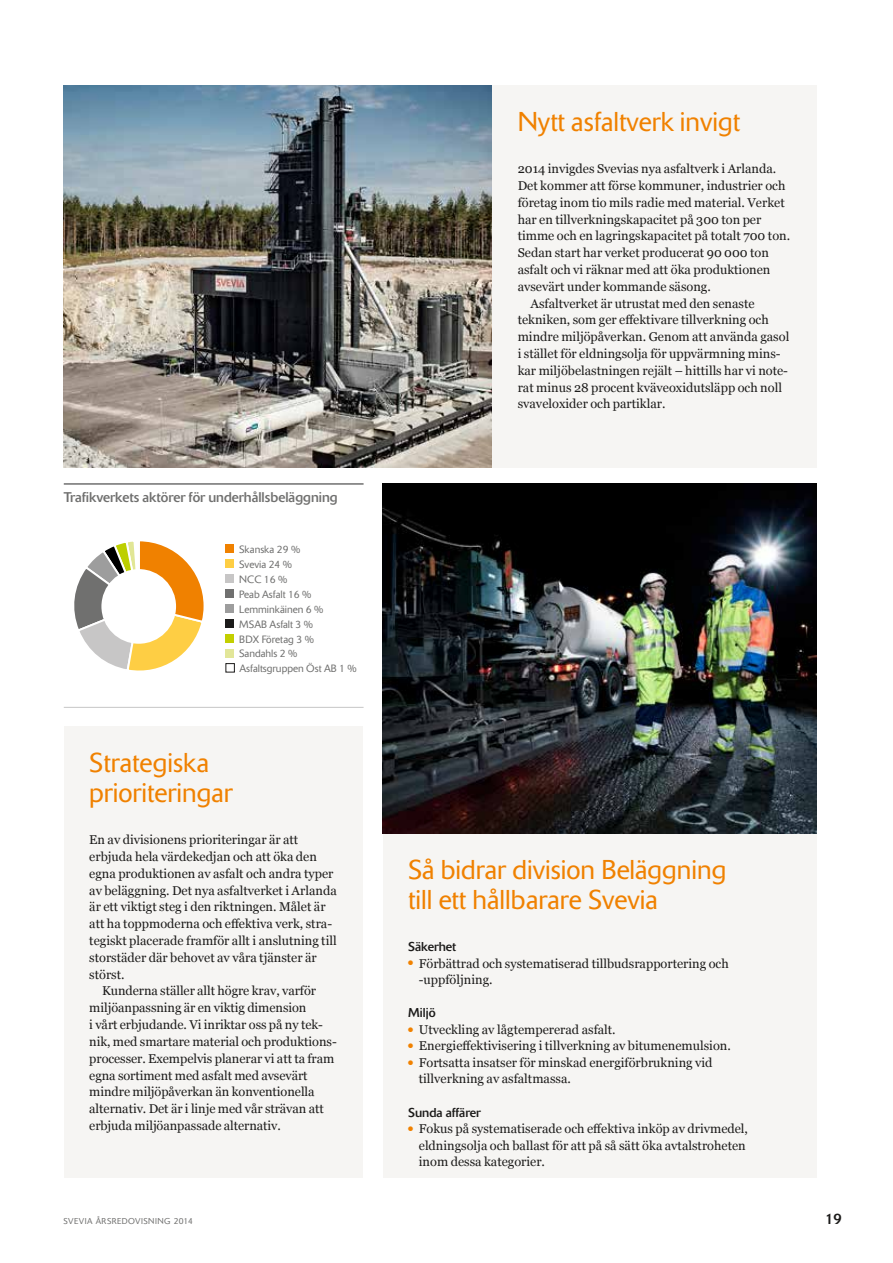
<style>
.page{position:relative;width:893px;height:1263px;background:#fff}
.page>*{position:absolute;margin:0;border:0;box-sizing:border-box;transform-origin:0 0}
.t1{font:300 27px/30px "Delta";color:#f08100}
.t2{font:15px "Delta";color:#1c1b1a}
.t3{font:13.95px "Delta";color:#70706f}
.t4{font:12.75px/16.5px "Georgia";color:#1c1b1a}
.t5{font:12.75px "Delta";color:#1c1b1a}
.t6{font:300 10.5px/14.9px "Delta";color:#70706f}
.t7{font:300 8.4px "Delta";letter-spacing:.055em;color:#70706f}
.s1{font-family:"Delta";font-weight:700;font-size:15px;color:#f08100}
.s2{font-size:8.7px}
</style>
<div class="page">
<img style="left:64px;top:85px;width:428px;height:383px">
<div style="left:492px;top:85px;width:324px;height:383px;background:#f6f5f3"></div>
<div style="left:64px;top:726px;width:298px;height:452px;background:#f6f5f3"></div>
<hr style="left:64px;top:483px;width:300px;height:2px;background:#70706f">
<hr style="left:64px;top:707px;width:300px;height:1px;background:#c7c6c6">
<div style="left:226px;top:545px;width:8px;height:8px;background:#f08100"></div>
<div style="left:226px;top:560px;width:8px;height:8px;background:#fece44"></div>
<div style="left:226px;top:574px;width:8px;height:9px;background:#c7c6c6"></div>
<div style="left:226px;top:589px;width:8px;height:9px;background:#70706f"></div>
<div style="left:226px;top:604px;width:8px;height:9px;background:#9d9d9d"></div>
<div style="left:226px;top:619px;width:8px;height:9px;background:#1c1b1a"></div>
<div style="left:226px;top:634px;width:8px;height:8px;background:#c3cf00"></div>
<div style="left:226px;top:649px;width:8px;height:8px;background:#e2e699"></div>
<div style="left:226px;top:663px;width:9px;height:9px;border:1px solid #1c1b1a"></div>
<svg style="left:74px;top:541px;width:130px;height:130px"></svg>
<div style="left:101px;top:569px;width:75px;height:75px;background:#fff;border-radius:50%"></div>
<div style="left:383px;top:833px;width:433px;height:345px;background:#f6f5f3"></div>
<img style="left:383px;top:483px;width:433px;height:350px">
<p class="t3" style="left:64px;top:489px;width:275px">Trafikverkets aktörer för underhållsbeläggning</p>
<p class="t6" style="left:239px;top:542px;width:119px">Skanska 29 %<br>Svevia 24 %<br>NCC 16 %<br>Peab Asfalt 16 %<br>Lemminkäinen 6 %<br>MSAB Asfalt 3 %<br>BDX Företag 3 %<br>Sandahls 2 %<br>Asfaltsgruppen Öst AB 1 %</p>
<h1 class="t1" style="left:89px;top:748px;width:145px">Strategiska prioriteringar</h1>
<p class="t4" style="left:89px;top:832px;width:211px">En av divisionens prioriteringar är att</p>
<p class="t4" style="left:89px;top:849px;width:229px">erbjuda hela värdekedjan och att öka den</p>
<p class="t4" style="left:89px;top:865px;width:246px">egna produktionen av asfalt och andra typer</p>
<p class="t4" style="left:89px;top:882px;width:249px">av beläggning. Det nya asfaltverket i Arlanda</p>
<p class="t4" style="left:89px;top:899px;width:238px">är ett viktigt steg i den riktningen. Målet är</p>
<p class="t4" style="left:89px;top:916px;width:244px">att ha toppmoderna och effektiva verk, stra-</p>
<p class="t4" style="left:89px;top:933px;width:249px">tegiskt placerade framför allt i anslutning till</p>
<p class="t4" style="left:89px;top:949px;width:229px">storstäder där behovet av våra tjänster är</p>
<p class="t4" style="left:89px;top:966px;width:37px">störst.</p>
<p class="t4" style="left:102px;top:983px;width:215px">Kunderna ställer allt högre krav, varför</p>
<p class="t4" style="left:89px;top:1000px;width:219px">miljöanpassning är en viktig dimension</p>
<p class="t4" style="left:89px;top:1017px;width:235px">i vårt erbjudande. Vi inriktar oss på ny tek-</p>
<p class="t4" style="left:89px;top:1033px;width:249px">nik, med smartare material och produktions-</p>
<p class="t4" style="left:89px;top:1050px;width:247px">processer. Exempelvis planerar vi att ta fram</p>
<p class="t4" style="left:89px;top:1067px;width:220px">egna sortiment med asfalt med avsevärt</p>
<p class="t4" style="left:89px;top:1084px;width:227px">mindre miljöpåverkan än konventionella</p>
<p class="t4" style="left:89px;top:1101px;width:236px">alternativ. Det är i linje med vår strävan att</p>
<p class="t4" style="left:89px;top:1117px;width:193px">erbjuda miljöanpassade alternativ.</p>
<h1 class="t1" style="left:518px;top:107px;width:224px">Nytt asfaltverk invigt</h1>
<p class="t4" style="left:518px;top:161px;width:260px">2014 invigdes Svevias nya asfaltverk i Arlanda.</p>
<p class="t4" style="left:518px;top:178px;width:269px">Det kommer att förse kommuner, industrier och</p>
<p class="t4" style="left:518px;top:194px;width:269px">företag inom tio mils radie med material. Verket</p>
<p class="t4" style="left:518px;top:211px;width:245px">har en tillverkningskapacitet på 300 ton per</p>
<p class="t4" style="left:518px;top:228px;width:274px">timme och en lagringskapacitet på totalt 700 ton.</p>
<p class="t4" style="left:518px;top:245px;width:253px">Sedan start har verket producerat 90 000 ton</p>
<p class="t4" style="left:518px;top:262px;width:254px">asfalt och vi räknar med att öka produktionen</p>
<p class="t4" style="left:518px;top:278px;width:195px">avsevärt under kommande säsong.</p>
<p class="t4" style="left:530px;top:295px;width:226px">Asfaltverket är utrustat med den senaste</p>
<p class="t4" style="left:518px;top:312px;width:253px">tekniken, som ger effektivare tillverkning och</p>
<p class="t4" style="left:518px;top:329px;width:273px">mindre miljöpåverkan. Genom att använda gasol</p>
<p class="t4" style="left:518px;top:346px;width:264px">i stället för eldningsolja för uppvärmning mins-</p>
<p class="t4" style="left:518px;top:362px;width:272px">kar miljöbelastningen rejält – hittills har vi note-</p>
<p class="t4" style="left:518px;top:379px;width:266px">rat minus 28 procent kväveoxidutsläpp och noll</p>
<p class="t4" style="left:518px;top:396px;width:149px">svaveloxider och partiklar.</p>
<h1 class="t1" style="left:408px;top:855px;width:320px">Så bidrar division Beläggning till ett hållbarare Svevia</h1>
<p class="t5" style="left:408px;top:939px;width:50px">Säkerhet</p>
<p class="t4" style="left:419px;top:955px;width:311px;text-indent:-11px"><span class="s1">•</span> Förbättrad och systematiserad tillbudsrapportering och -uppföljning.</p>
<p class="t5" style="left:408px;top:1005px;width:29px">Miljö</p>
<p class="t4" style="left:408px;top:1021px;width:209px"><span class="s1">•</span> Utveckling av lågtempererad asfalt.</p>
<p class="t4" style="left:408px;top:1038px;width:324px"><span class="s1">•</span> Energieffektivisering i tillverkning av bitumenemulsion.</p>
<p class="t4" style="left:419px;top:1054px;width:295px;text-indent:-11px"><span class="s1">•</span> Fortsatta insatser för minskad energiförbrukning vid tillverkning av asfaltmassa.</p>
<p class="t5" style="left:408px;top:1104px;width:74px">Sunda affärer</p>
<p class="t4" style="left:419px;top:1120px;width:331px;text-indent:-11px"><span class="s1">•</span> Fokus på systematiserade och effektiva inköp av drivmedel, eldningsolja och ballast för att på så sätt öka avtalstroheten inom dessa kategorier.</p>
<p class="t7" style="left:63px;top:1216px;width:131px">SVEVIA ÅRSREDOVISNING <span class="s2">2014</span></p>
<p class="t2" style="left:825px;top:1209px;width:18px">19</p>
</div>
